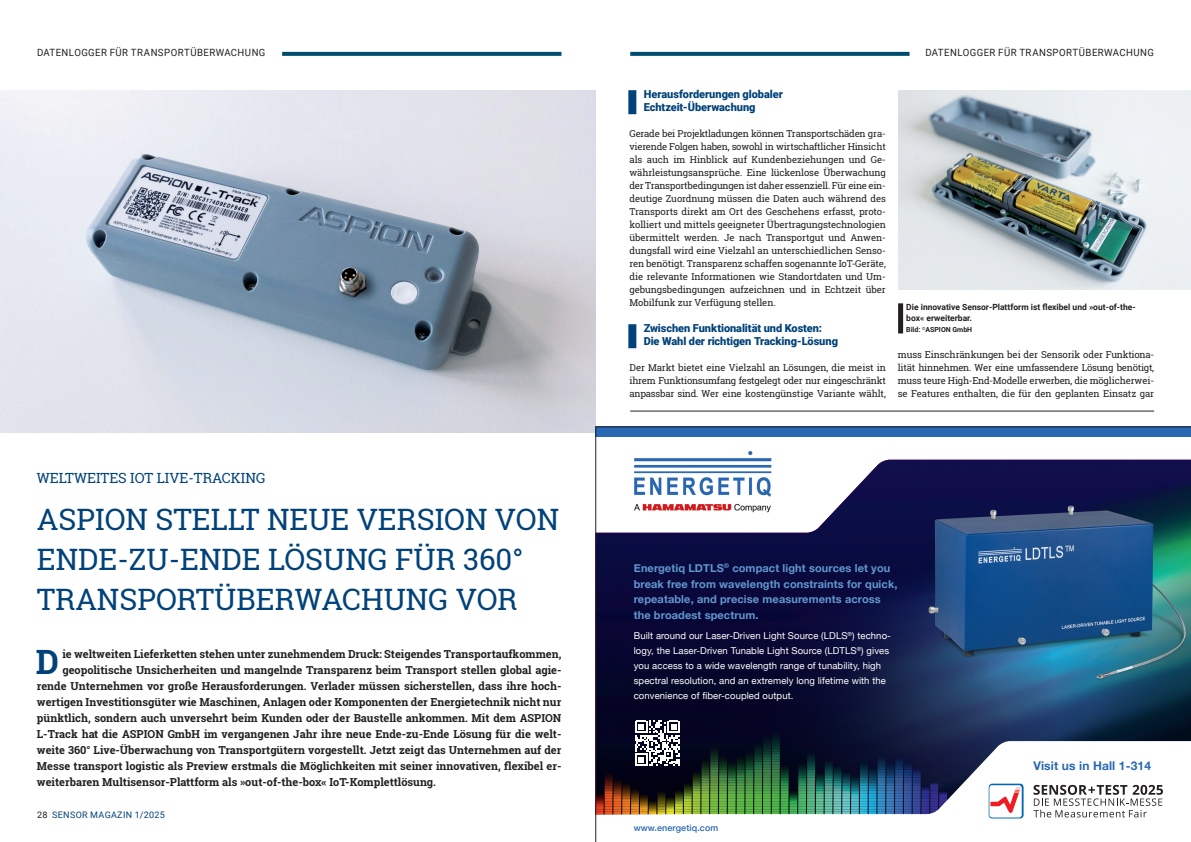
<style>
.page{position:relative;width:1191px;height:842px;background:#fff}
.page>*{position:absolute;margin:0;border:0;box-sizing:border-box;transform-origin:0 0}
.t1{font:700 33.5px "Roboto Slab";color:#004279}
.t2{font:29.5px/40px "Roboto Slab";color:#004279}
.t3{font:14px "Roboto Slab";color:#004279}
.t4{font:700 12px "Helvetica Neue";letter-spacing:.01em;color:#2968b3}
.t5{font:700 11px "Roboto Slab";color:#231f20}
.t6{font:700 11px/15.5px "Helvetica Neue";letter-spacing:.01em;color:#6297d0}
.t7{font:900 11px/13px "Roboto";letter-spacing:-.005em;color:#004279}
.t8{font:10px "Roboto";letter-spacing:.045em;color:#231f20;scale:.96 1}
.t9{font:9.5px/13px "Roboto Slab";letter-spacing:-.01em;color:#231f20;text-align:justify}
.t10{font:9.5px/15px "Helvetica Neue";letter-spacing:.01em;color:#fff}
.t11{font:9px "Roboto";letter-spacing:.035em;color:#004279}
.t12{font:500 9px "Helvetica Neue";letter-spacing:.01em;color:#2968b3}
.t13{font:700 8.5px/11px "Roboto";color:#231f20}
.t14{font:700 7px "Roboto";color:#231f20}
.s1{color:#231f20}
</style>
<div class="page">
<svg style="left:630px;top:52px;width:279px;height:4px"></svg>
<div style="left:628px;top:90px;width:8px;height:24px;background:#004279"></div>
<div style="left:628px;top:324px;width:8px;height:24px;background:#004279"></div>
<img style="left:0;top:91px;width:595px;height:341px">
<img style="left:899px;top:91px;width:292px;height:198px">
<div style="left:898px;top:303px;width:5px;height:30px;background:#231f20"></div>
<hr style="left:630px;top:411px;width:524px;height:1px;background:#231f20">
<svg style="left:282px;top:52px;width:279px;height:4px"></svg>
<img style="left:595px;top:427px;width:596px;height:415px">
<p class="t8" style="left:37px;top:45px;width:239px">DATENLOGGER FÜR TRANSPORTÜBERWACHUNG</p>
<h3 class="t3" style="left:37px;top:468px;width:230px">WELTWEITES IOT LIVE-TRACKING</h3>
<h2 class="t2" style="left:37px;top:499px;width:524px">ASPION STELLT NEUE VERSION VON<br>ENDE-ZU-ENDE LÖSUNG FÜR 360°<br>TRANSPORTÜBERWACHUNG VOR</h2>
<h1 class="t1" style="left:36px;top:639px;width:25px">D</h1>
<p class="t5" style="left:62px;top:646px;width:500px">ie weltweiten Lieferketten stehen unter zunehmendem Druck: Steigendes Transportaufkommen,</p>
<p class="t5" style="left:62px;top:662px;width:500px">geopolitische Unsicherheiten und mangelnde Transparenz beim Transport stellen global agie-</p>
<p class="t5" style="left:37px;top:678px;width:526px">rende Unternehmen vor große Herausforderungen. Verlader müssen sicherstellen, dass ihre hoch-</p>
<p class="t5" style="left:37px;top:694px;width:526px">wertigen Investitionsgüter wie Maschinen, Anlagen oder Komponenten der Energietechnik nicht nur</p>
<p class="t5" style="left:37px;top:710px;width:526px">pünktlich, sondern auch unversehrt beim Kunden oder der Baustelle ankommen. Mit dem ASPION</p>
<p class="t5" style="left:37px;top:726px;width:526px">L-Track hat die ASPION GmbH im vergangenen Jahr ihre neue Ende-zu-Ende Lösung für die welt-</p>
<p class="t5" style="left:37px;top:742px;width:526px">weite 360° Live-Überwachung von Transportgütern vorgestellt. Jetzt zeigt das Unternehmen auf der</p>
<p class="t5" style="left:37px;top:758px;width:526px">Messe transport logistic als Preview erstmals die Möglichkeiten mit seiner innovativen, flexibel er-</p>
<p class="t5" style="left:37px;top:774px;width:401px">weiterbaren Multisensor-Plattform als »out-of-the-box« IoT-Komplettlösung.</p>
<p class="t11" style="left:37px;top:808px;width:129px"><span class="s1">28</span> SENSOR MAGAZIN 1/2025</p>
<p class="t8" style="left:925px;top:45px;width:239px">DATENLOGGER FÜR TRANSPORTÜBERWACHUNG</p>
<p class="t7" style="left:643px;top:88px;width:141px">Herausforderungen globaler<br>Echtzeit-Überwachung</p>
<p class="t9" style="left:629px;top:127px;width:258px">Gerade bei Projektladungen können Transportschäden gra&shy;vierende Folgen haben, sowohl in wirtschaftlicher Hinsicht als auch im Hinblick auf Kundenbeziehungen und Ge&shy;währleistungsansprüche. Eine lückenlose Überwachung der Transportbedingungen ist daher essenziell. Für eine ein&shy;deutige Zuordnung müssen die Daten auch während des Transports direkt am Ort des Geschehens erfasst, proto&shy;kolliert und mittels geeigneter Übertragungstechnologien übermittelt werden. Je nach Transportgut und Anwen&shy;dungsfall wird eine Vielzahl an unterschiedlichen Senso&shy;ren benötigt. Transparenz schaffen sogenannte IoT-Geräte, die relevante Informationen wie Standortdaten und Um&shy;gebungsbedingungen aufzeichnen und in Echtzeit über Mobilfunk zur Verfügung stellen.</p>
<p class="t7" style="left:643px;top:322px;width:196px">Zwischen Funktionalität und Kosten:<br>Die Wahl der richtigen Tracking-Lösung</p>
<p class="t9" style="left:629px;top:361px;width:258px">Der Markt bietet eine Vielzahl an Lösungen, die meist in ihrem Funktionsumfang festgelegt oder nur eingeschränkt anpassbar sind. Wer eine kostengünstige Variante wählt,</p>
<p class="t13" style="left:906px;top:301px;width:231px">Die innovative Sensor-Plattform ist flexibel und »out-of-the&shy;box« erweiterbar.</p>
<p class="t14" style="left:906px;top:324px;width:67px">Bild: <sup>©</sup>ASPION GmbH</p>
<p class="t9" style="left:897px;top:348px;width:258px">muss Einschränkungen bei der Sensorik oder Funktiona&shy;lität hinnehmen. Wer eine umfassendere Lösung benötigt, muss teure High-End-Modelle erwerben, die möglicherwei&shy;se Features enthalten, die für den geplanten Einsatz gar</p>
<p class="t6" style="left:634px;top:561px;width:265px">Energetiq LDTLS<sup>®</sup> compact light sources let you break free from wavelength constraints for quick, repeatable, and precise measurements across the broadest spectrum.</p>
<p class="t10" style="left:634px;top:629px;width:259px">Built around our Laser-Driven Light Source (LDLS<sup>®</sup>) techno&shy;logy, the Laser-Driven Tunable Light Source (LDTLS<sup>®</sup>) gives you access to a wide wavelength range of tunability, high spectral resolution, and an extremely long lifetime with the convenience of fiber-coupled output.</p>
<p class="t12" style="left:634px;top:821px;width:86px">www.energetiq.com</p>
<p class="t4" style="left:1033px;top:756px;width:119px">Visit us in Hall 1-314</p>
</div>
